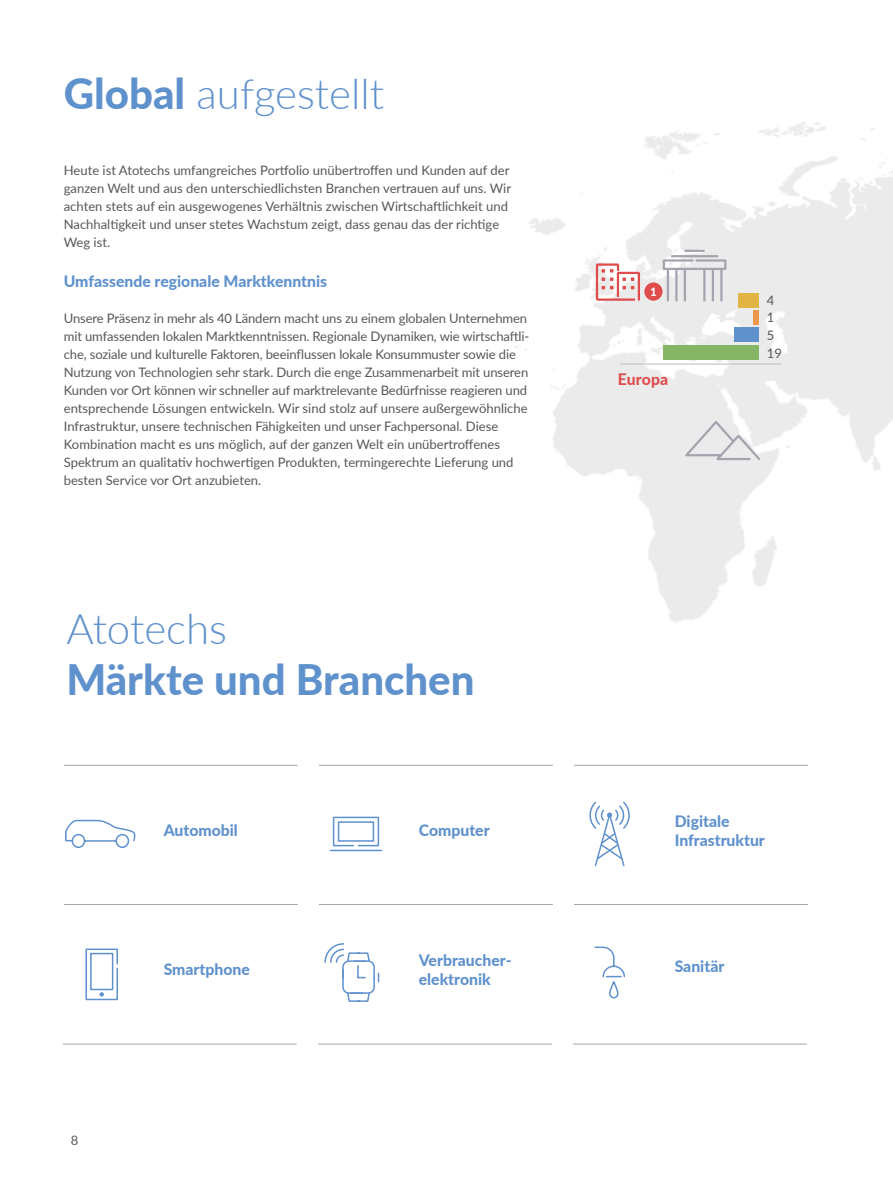
<style>
.page{position:relative;width:893px;height:1191px;background:#fff}
.page>*{position:absolute;margin:0;border:0;box-sizing:border-box;transform-origin:0 0}
.t1{font:300 42px "Lato";color:#5f91cd}
.t2{font:800 42px "Lato";color:#5f91cd}
.t3{font:800 15.75px/19.5px "Lato";color:#5f91cd}
.t4{font:900 15.75px "Lato";color:#5f91cd}
.t5{font:800 15.75px "Lato";letter-spacing:.01em;color:#e04b4c}
.t6{font:13.05px/18px "Lato";color:#575756}
.t7{font:800 11.4px "Lato";color:#fff}
.s1{font-weight:800}
</style>
<div class="page">
<img style="left:514px;top:122px;width:379px;height:500px">
<hr style="left:667px;top:269px;width:2px;height:32px;background:#a4a4af">
<svg style="left:662px;top:248px;width:66px;height:23px"></svg>
<hr style="left:675px;top:269px;width:2px;height:32px;background:#a4a4af">
<hr style="left:684px;top:269px;width:2px;height:32px;background:#a4a4af">
<hr style="left:703px;top:269px;width:2px;height:32px;background:#a4a4af">
<hr style="left:712px;top:269px;width:2px;height:32px;background:#a4a4af">
<hr style="left:720px;top:269px;width:2px;height:32px;background:#a4a4af">
<svg style="left:595px;top:262px;width:46px;height:40px"></svg>
<hr style="left:620px;top:364px;width:161px;height:1px;background:#bbbbc3">
<div style="left:644px;top:282px;width:19px;height:19px;background:#e04b4c;border-radius:50%"></div>
<svg style="left:65px;top:819px;width:71px;height:29px"></svg>
<svg style="left:85px;top:948px;width:33px;height:53px"></svg>
<svg style="left:329px;top:816px;width:54px;height:36px"></svg>
<hr style="left:64px;top:765px;width:234px;height:1px;background:#a4a4af">
<hr style="left:64px;top:904px;width:234px;height:1px;background:#a4a4af">
<hr style="left:63px;top:1043px;width:234px;height:1px;background:#a4a4af">
<hr style="left:319px;top:904px;width:234px;height:1px;background:#a4a4af">
<svg style="left:594px;top:946px;width:31px;height:53px"></svg>
<svg style="left:589px;top:801px;width:41px;height:66px"></svg>
<svg style="left:324px;top:943px;width:55px;height:59px"></svg>
<hr style="left:319px;top:765px;width:234px;height:1px;background:#a4a4af">
<hr style="left:318px;top:1043px;width:234px;height:1px;background:#a4a4af">
<hr style="left:574px;top:904px;width:234px;height:1px;background:#a4a4af">
<hr style="left:574px;top:765px;width:234px;height:1px;background:#a4a4af">
<hr style="left:573px;top:1043px;width:234px;height:1px;background:#a4a4af">
<svg style="left:681px;top:418px;width:81px;height:44px;background:#e3e3e5"></svg>
<div style="left:664px;top:345px;width:95px;height:14px;background:#85b566"></div>
<div style="left:734px;top:328px;width:25px;height:14px;background:#5f91cd"></div>
<div style="left:754px;top:310px;width:5px;height:14px;background:#ed974c"></div>
<div style="left:739px;top:293px;width:20px;height:14px;background:#e0b543"></div>
<h1 class="t1" style="left:64px;top:64px;width:322px"><span class="s1">Global</span> aufgestellt</h1>
<p class="t6" style="left:64px;top:160px;width:449px">Heute ist Atotechs umfangreiches Portfolio unübertroffen und Kunden auf der ganzen Welt und aus den unterschiedlichsten Branchen vertrauen auf uns. Wir achten stets auf ein ausgewogenes Verhältnis zwischen Wirtschaftlichkeit und Nachhaltigkeit und unser stetes Wachstum zeigt, dass genau das der richtige Weg ist.</p>
<p class="t4" style="left:64px;top:270px;width:265px">Umfassende regionale Marktkenntnis</p>
<p class="t6" style="left:64px;top:309px;width:467px">Unsere Präsenz in mehr als 40 Ländern macht uns zu einem globalen Unternehmen mit umfassenden lokalen Marktkenntnissen. Regionale Dynamiken, wie wirtschaftli&shy;che, soziale und kulturelle Faktoren, beeinflussen lokale Konsummuster sowie die Nutzung von Technologien sehr stark. Durch die enge Zusammenarbeit mit unseren Kunden vor Ort können wir schneller auf marktrelevante Bedürfnisse reagieren und entsprechende Lösungen entwickeln. Wir sind stolz auf unsere außergewöhnliche Infrastruktur, unsere technischen Fähigkeiten und unser Fachpersonal. Diese Kombination macht es uns möglich, auf der ganzen Welt ein unübertroffenes Spektrum an qualitativ hochwertigen Produkten, termingerechte Lieferung und besten Service vor Ort anzubieten.</p>
<h1 class="t1" style="left:66px;top:599px;width:162px">Atotechs</h1>
<h1 class="t2" style="left:66px;top:648px;width:410px">Märkte und Branchen</h1>
<p class="t6" style="left:71px;top:1131px;width:9px">8</p>
<p class="t3" style="left:164px;top:819px;width:76px">Automobil</p>
<p class="t3" style="left:164px;top:959px;width:88px">Smartphone</p>
<p class="t3" style="left:419px;top:820px;width:72px">Computer</p>
<p class="t3" style="left:419px;top:949px;width:94px">Verbraucher&shy;elektronik</p>
<p class="t7" style="left:650px;top:283px;width:8px">1</p>
<p class="t5" style="left:618px;top:367px;width:52px">Europa</p>
<p class="t6" style="left:767px;top:291px;width:17px;line-height:17.5px">4<br>1<br>5<br>19</p>
<p class="t3" style="left:675px;top:810px;width:92px">Digitale<br>Infrastruktur</p>
<p class="t3" style="left:675px;top:956px;width:51px">Sanitär</p>
</div>
